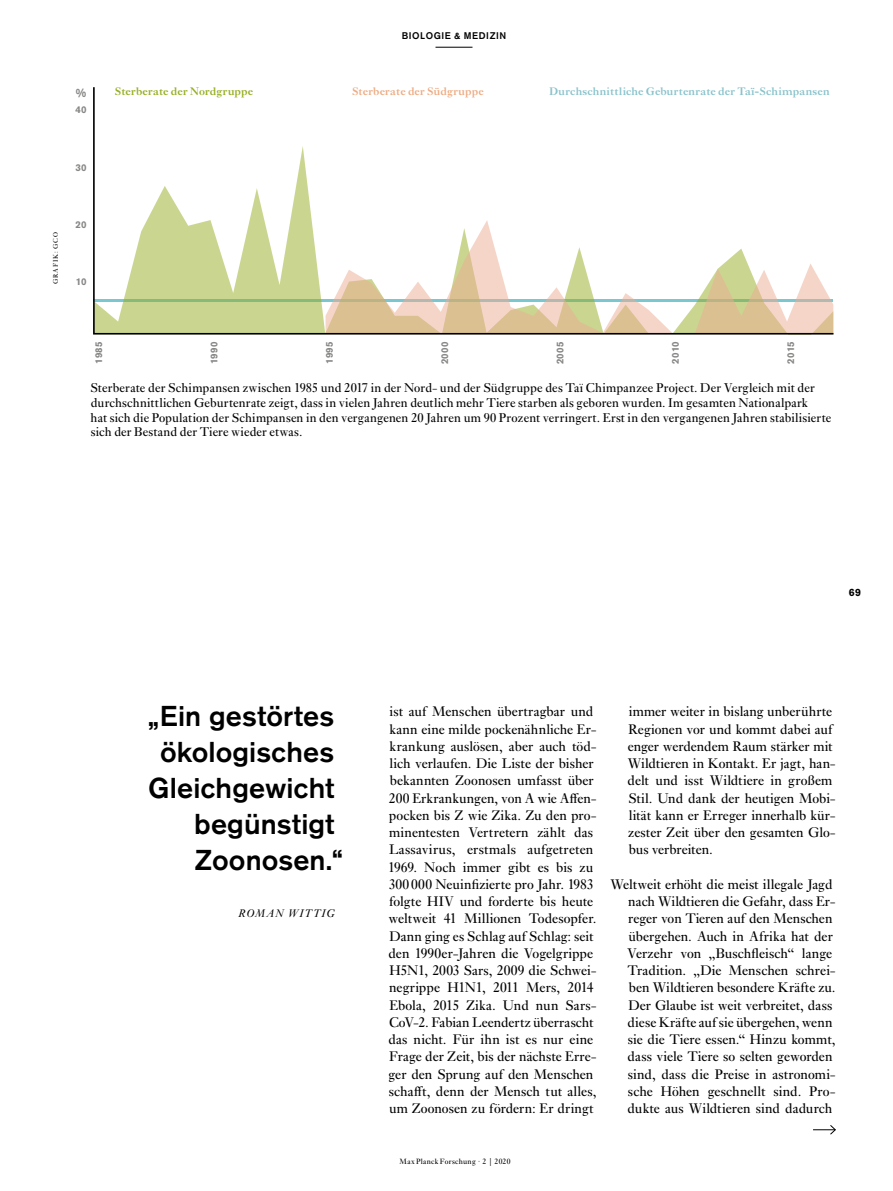
<style>
.page{position:relative;width:893px;height:1191px;background:#fff}
.page>*{position:absolute;margin:0;border:0;box-sizing:border-box;transform-origin:0 0}
.t1{font:500 28.5px/36px "Akzidenz Grotesk Pro";color:#000;text-align:right}
.t2{font:14.4px/17.2px "Ehrhardt MT Pro";color:#000}
.t3{font:13.2px/14.7px "Ehrhardt MT Pro";letter-spacing:.005em;color:#000}
.t4{font:700 12px "Akzidenz Grotesk BQ";color:#878786}
.t5{font:600 11.4px "Ehrhardt MT Pro";letter-spacing:.02em;color:#88c2cb}
.t6{font:600 11.4px "Ehrhardt MT Pro";letter-spacing:.01em;color:#95ae21}
.t7{font:600 11.4px "Ehrhardt MT Pro";letter-spacing:.01em;color:#edab82}
.t8{font:italic 11.4px "Ehrhardt MT Pro";letter-spacing:.07em;color:#000}
.t9{font:700 10.5px "Akzidenz Grotesk Pro";color:#000}
.t10{font:700 9.75px "Akzidenz Grotesk BQ";letter-spacing:.035em;color:#878786}
.t11{font:500 9.6px "Akzidenz Grotesk Pro";letter-spacing:.06em;color:#000}
.t12{font:7.95px "Ehrhardt MT Pro";letter-spacing:.04em;color:#000}
.t13{font:6.75px "Ehrhardt MT Pro";letter-spacing:.115em;color:#000}
</style>
<div class="page">
<svg style="left:93px;top:87px;width:741px;height:248px"></svg>
<svg style="left:813px;top:1125px;width:23px;height:9px"></svg>
<hr style="left:435px;top:47px;width:37px;height:1px;background:#000">
<p class="t4" style="left:76px;top:86px;width:12px">%</p>
<p class="t10" style="left:75px;top:104px;width:13px">40</p>
<p class="t10" style="left:75px;top:162px;width:13px">30</p>
<p class="t13" style="left:52px;top:284px;width:53px;rotate:-90deg">Grafik: GCO</p>
<p class="t10" style="left:75px;top:219px;width:13px">20</p>
<p class="t10" style="left:76px;top:276px;width:12px">10</p>
<p class="t11" style="left:402px;top:30px;width:106px">biologie &amp; medizin</p>
<p class="t6" style="left:115px;top:84px;width:140px">Sterberate der Nordgruppe</p>
<p class="t7" style="left:352px;top:84px;width:133px">Sterberate der Südgruppe</p>
<p class="t5" style="left:549px;top:84px;width:282px">Durchschnittliche Geburtenrate der Taï-Schimpansen</p>
<p class="t10" style="left:93px;top:364px;width:24px;rotate:-90deg">1985</p>
<p class="t10" style="left:209px;top:364px;width:24px;rotate:-90deg">1990</p>
<p class="t10" style="left:324px;top:364px;width:24px;rotate:-90deg">1995</p>
<p class="t10" style="left:439px;top:364px;width:25px;rotate:-90deg">2000</p>
<p class="t10" style="left:554px;top:364px;width:25px;rotate:-90deg">2005</p>
<p class="t10" style="left:670px;top:363px;width:24px;rotate:-90deg">2010</p>
<p class="t10" style="left:785px;top:363px;width:24px;rotate:-90deg">2015</p>
<p class="t3" style="left:90px;top:381px;width:742px">Sterberate der Schimpansen zwischen 1985 und 2017 in der Nord- und der Südgruppe des Taï Chimpanzee Project. Der Vergleich mit der durchschnittlichen Geburtenrate zeigt, dass in vielen Jahren deutlich mehr Tiere starben als geboren wurden. Im gesamten Nationalpark<br>hat sich die Population der Schimpansen in den vergangenen 20 Jahren um 90 Prozent verringert. Erst in den vergangenen Jahren stabilisierte sich der Bestand der Tiere wieder etwas.</p>
<h1 class="t1" style="left:148px;top:697px;width:196px">„Ein gestörtes ökologisches<br>Gleichgewicht begünstigt<br>Zoonosen.“</h1>
<p class="t8" style="left:238px;top:906px;width:98px">ROMAN WITTIG</p>
<p class="t9" style="left:849px;top:585px;width:14px">69</p>
<p class="t2" style="left:388px;top:703px;width:210px">ist auf Menschen übertragbar und kann eine milde pockenähnliche Er&shy;krankung auslösen, aber auch töd&shy;lich verlaufen. Die Liste der bisher bekannten Zoonosen umfasst über 200 Erkrankungen, von A wie Affen&shy;pocken bis Z wie Zika. Zu den pro&shy;minentesten Vertretern zählt das Lassavirus, erstmals aufgetreten 1969. Noch immer gibt es bis zu 300 000 Neuinfizierte pro Jahr. 1983 folgte HIV und forderte bis heute weltweit 41 Millionen Todesopfer.<br>Dann ging es Schlag auf Schlag: seit den 1990er-Jahren die Vogelgrippe H5N1, 2003 Sars, 2009 die Schwei&shy;negrippe H1N1, 2011 Mers, 2014<br>Ebola, 2015 Zika. Und nun Sars-CoV-2. Fabian Leendertz überrascht das nicht. Für ihn ist es nur eine Frage der Zeit, bis der nächste Erre&shy;ger den Sprung auf den Menschen schafft, denn der Mensch tut alles, um Zoonosen zu fördern: Er dringt</p>
<p class="t2" style="left:628px;top:703px;width:209px">immer weiter in bislang unberührte<br>Regionen vor und kommt dabei auf enger werdendem Raum stärker mit<br>Wildtieren in Kontakt. Er jagt, han&shy;delt und isst Wildtiere in großem<br>Stil. Und dank der heutigen Mobi&shy;lität kann er Erreger innerhalb kür&shy;zester Zeit über den gesamten Glo&shy;bus verbreiten.</p>
<p class="t2" style="left:627px;top:876px;width:210px;text-indent:-17px">Weltweit erhöht die meist illegale Jagd nach Wildtieren die Gefahr, dass Er&shy;reger von Tieren auf den Menschen übergehen. Auch in Afrika hat der Verzehr von „Buschfleisch“ lange Tradition. „Die Menschen schrei&shy;ben Wildtieren besondere Kräfte zu.<br>Der Glaube ist weit verbreitet, dass diese Kräfte auf sie übergehen, wenn sie die Tiere essen.“ Hinzu kommt, dass viele Tiere so selten geworden sind, dass die Preise in astronomi&shy;sche Höhen geschnellt sind. Pro&shy;dukte aus Wildtieren sind dadurch</p>
<p class="t12" style="left:400px;top:1156px;width:112px">Max Planck Forschung · 2 | 2020</p>
</div>
